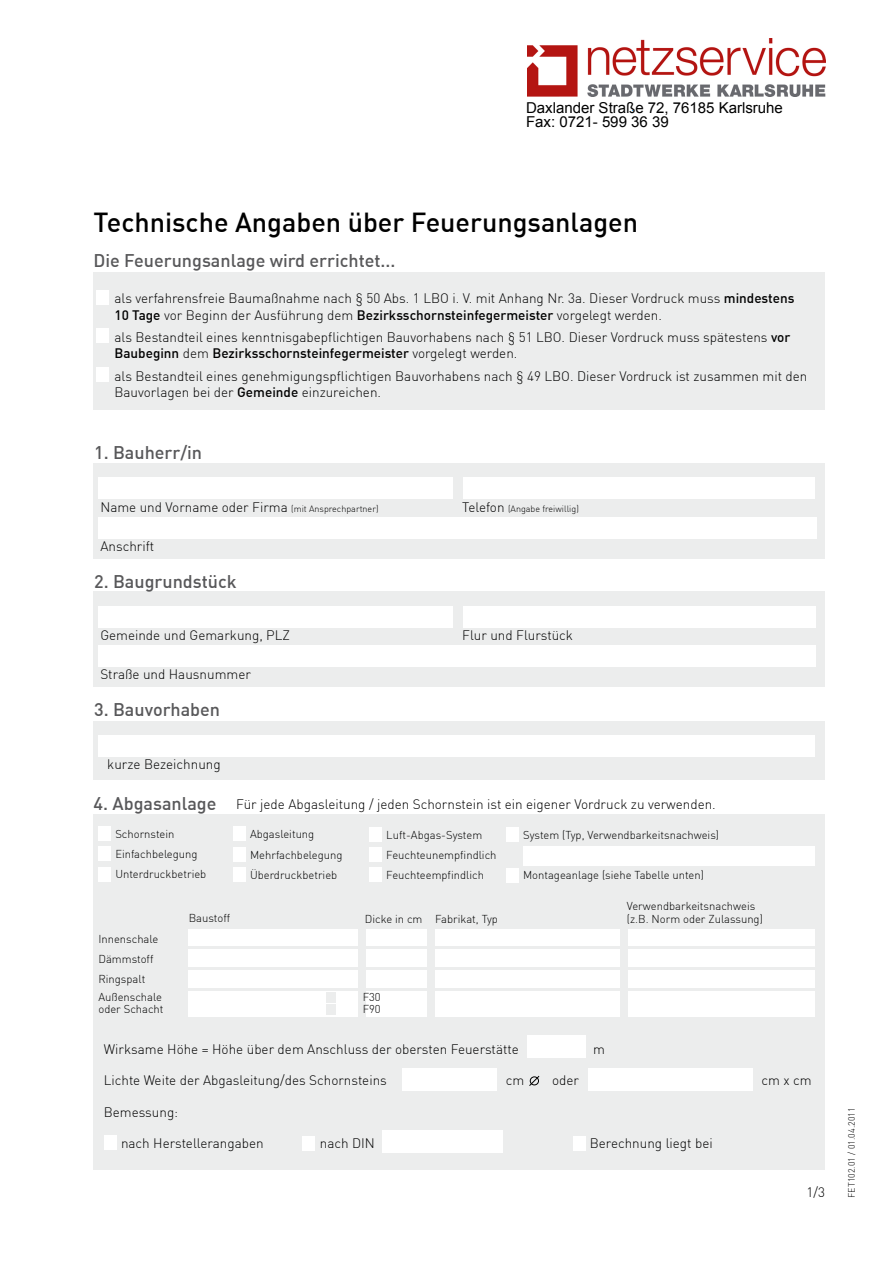
<style>
.page{position:relative;width:893px;height:1263px;background:#fff}
.page>*{position:absolute;margin:0;border:0;box-sizing:border-box;transform-origin:0 0}
.t1{font:500 27px "DIN";color:#000}
.t2{font:500 18px "DIN";color:#58585a}
.t3{font:15px/13.8px "Arial";color:#000}
.t4{font:300 13.5px/16.2px "DIN";color:#000}
.t5{font:300 11.25px/20.2px "DIN";color:#000}
.t6{font:300 9px "DIN";color:#000}
.s1{font-weight:500}
.s2{font-size:9px}
.s3{font-size:13.5px}
.s4{font-weight:500;font-size:18px;color:#58585a}
</style>
<div class="page">
<div style="left:93px;top:272px;width:732px;height:137px;background:#eceded"></div>
<div style="left:97px;top:291px;width:12px;height:14px;background:#fff"></div>
<div style="left:97px;top:328px;width:12px;height:14px;background:#fff"></div>
<div style="left:97px;top:367px;width:12px;height:14px;background:#fff"></div>
<div style="left:93px;top:463px;width:732px;height:95px;background:#eceded"></div>
<div style="left:98px;top:478px;width:355px;height:21px;background:#fff"></div>
<div style="left:98px;top:517px;width:719px;height:21px;background:#fff"></div>
<div style="left:463px;top:478px;width:352px;height:21px;background:#fff"></div>
<div style="left:93px;top:721px;width:732px;height:58px;background:#eceded"></div>
<div style="left:98px;top:735px;width:716px;height:21px;background:#fff"></div>
<div style="left:93px;top:592px;width:732px;height:95px;background:#eceded"></div>
<div style="left:98px;top:606px;width:355px;height:21px;background:#fff"></div>
<div style="left:98px;top:645px;width:717px;height:22px;background:#fff"></div>
<div style="left:463px;top:606px;width:352px;height:22px;background:#fff"></div>
<div style="left:94px;top:814px;width:731px;height:355px;background:#eceded"></div>
<div style="left:99px;top:826px;width:12px;height:15px;background:#fff"></div>
<div style="left:98px;top:847px;width:13px;height:14px;background:#fff"></div>
<div style="left:99px;top:867px;width:12px;height:14px;background:#fff"></div>
<div style="left:233px;top:827px;width:13px;height:14px;background:#fff"></div>
<div style="left:233px;top:847px;width:13px;height:14px;background:#fff"></div>
<div style="left:233px;top:867px;width:13px;height:14px;background:#fff"></div>
<div style="left:370px;top:827px;width:12px;height:14px;background:#fff"></div>
<div style="left:369px;top:847px;width:13px;height:14px;background:#fff"></div>
<div style="left:370px;top:868px;width:12px;height:14px;background:#fff"></div>
<div style="left:506px;top:827px;width:13px;height:14px;background:#fff"></div>
<div style="left:523px;top:846px;width:292px;height:20px;background:#fff"></div>
<div style="left:506px;top:868px;width:13px;height:14px;background:#fff"></div>
<div style="left:189px;top:929px;width:626px;height:87px;background:#fff"></div>
<div style="left:358px;top:924px;width:8px;height:99px;background:#eceded"></div>
<hr style="left:186px;top:946px;width:634px;height:3px;background:#eceded">
<hr style="left:186px;top:967px;width:634px;height:3px;background:#eceded">
<hr style="left:186px;top:988px;width:634px;height:2px;background:#eceded">
<div style="left:428px;top:924px;width:7px;height:99px;background:#eceded"></div>
<div style="left:620px;top:924px;width:7px;height:99px;background:#eceded"></div>
<div style="left:527px;top:1035px;width:59px;height:22px;background:#fff"></div>
<svg style="left:529px;top:1075px;width:11px;height:11px"></svg>
<div style="left:402px;top:1068px;width:94px;height:22px;background:#fff"></div>
<div style="left:588px;top:1068px;width:165px;height:22px;background:#fff"></div>
<div style="left:302px;top:1136px;width:13px;height:14px;background:#fff"></div>
<div style="left:573px;top:1136px;width:13px;height:14px;background:#fff"></div>
<div style="left:104px;top:1136px;width:12px;height:14px;background:#fff"></div>
<div style="left:382px;top:1131px;width:120px;height:22px;background:#fff"></div>
<div style="left:326px;top:992px;width:9px;height:10px;background:#eceded"></div>
<div style="left:326px;top:1004px;width:9px;height:10px;background:#eceded"></div>
<img style="left:528px;top:39px;width:297px;height:57px">
<p class="t3" style="left:526px;top:101px;width:258px">Daxlander Straße 72, 76185 Karlsruhe<br>Fax: 0721- 599 36 39</p>
<h1 class="t1" style="left:94px;top:205px;width:546px">Technische Angaben über Feuerungsanlagen</h1>
<h2 class="t2" style="left:93px;top:249px;width:304px">Die Feuerungsanlage wird errichtet...</h2>
<p class="t4" style="left:114px;top:291px;width:681px">als verfahrensfreie Baumaßnahme nach § 50 Abs. 1 LBO i. V. mit Anhang Nr. 3a. Dieser Vordruck muss <span class="s1">mindestens<br>10 Tage</span> vor Beginn der Ausführung dem <span class="s1">Bezirksschornsteinfegermeister</span> vorgelegt werden.</p>
<p class="t4" style="left:114px;top:329px;width:677px">als Bestandteil eines kenntnisgabepflichtigen Bauvorhabens nach § 51 LBO. Dieser Vordruck muss spätestens <span class="s1">vor<br>Baubeginn</span> dem <span class="s1">Bezirksschornsteinfegermeister</span> vorgelegt werden.</p>
<p class="t4" style="left:114px;top:368px;width:694px">als Bestandteil eines genehmigungspflichtigen Bauvorhabens nach § 49 LBO. Dieser Vordruck ist zusammen mit den<br>Bauvorlagen bei der <span class="s1">Gemeinde</span> einzureichen.</p>
<h2 class="t2" style="left:94px;top:441px;width:110px">1. Bauherr/in</h2>
<p class="t4" style="left:100px;top:499px;width:280px">Name und Vorname oder Firma <span class="s2">(mit Ansprechpartner)</span></p>
<p class="t6" style="left:462px;top:503px;width:118px"><span class="s3">Telefon</span> (Angabe freiwillig)</p>
<p class="t4" style="left:100px;top:538px;width:55px">Anschrift</p>
<h2 class="t2" style="left:94px;top:569px;width:144px">2. Baugrundstück</h2>
<p class="t4" style="left:100px;top:627px;width:191px">Gemeinde und Gemarkung, PLZ</p>
<p class="t4" style="left:462px;top:627px;width:112px">Flur und Flurstück</p>
<p class="t4" style="left:100px;top:666px;width:152px">Straße und Hausnummer</p>
<h2 class="t2" style="left:94px;top:698px;width:128px">3. Bauvorhaben</h2>
<p class="t4" style="left:107px;top:756px;width:115px">kurze Bezeichnung</p>
<p class="t4" style="left:94px;top:796px;width:624px"><span class="s4">4. Abgasanlage</span> Für jede Abgasleitung / jeden Schornstein ist ein eigener Vordruck zu verwenden.</p>
<p class="t5" style="left:115px;top:824px;width:93px">Schornstein<br>Einfachbelegung<br>Unterdruckbetrieb</p>
<p class="t5" style="left:250px;top:824px;width:94px">Abgasleitung<br>Mehrfachbelegung<br>Überdruckbetrieb</p>
<p class="t5" style="left:386px;top:824px;width:112px">Luft-Abgas-System<br>Feuchteunempfindlich<br>Feuchteempfindlich</p>
<p class="t5" style="left:523px;top:825px;width:198px">System (Typ, Verwendbarkeitsnachweis)</p>
<p class="t5" style="left:523px;top:865px;width:182px">Montageanlage (siehe Tabelle unten)</p>
<p class="t5" style="left:98px;top:929px;width:61px">Innenschale<br>Dämmstoff<br>Ringspalt</p>
<p class="t5" style="left:98px;top:991px;width:67px;line-height:12px">Außenschale oder Schacht</p>
<p class="t5" style="left:189px;top:908px;width:43px">Baustoff</p>
<p class="t5" style="left:365px;top:909px;width:135px">Dicke in cm Fabrikat, Typ</p>
<p class="t5" style="left:363px;top:991px;width:20px;line-height:12px">F30<br>F90</p>
<p class="t5" style="left:627px;top:899px;width:138px;line-height:13.5px">Verwendbarkeitsnachweis (z.B. Norm oder Zulassung)</p>
<p class="t4" style="left:104px;top:1041px;width:416px">Wirksame Höhe = Höhe über dem Anschluss der obersten Feuerstätte</p>
<p class="t4" style="left:593px;top:1041px;width:13px">m</p>
<p class="t4" style="left:104px;top:1072px;width:285px">Lichte Weite der Abgasleitung/des Schornsteins</p>
<p class="t4" style="left:506px;top:1072px;width:20px">cm</p>
<p class="t4" style="left:552px;top:1072px;width:28px">oder</p>
<p class="t4" style="left:761px;top:1072px;width:52px">cm x cm</p>
<p class="t4" style="left:104px;top:1104px;width:76px">Bemessung:</p>
<p class="t4" style="left:121px;top:1135px;width:144px">nach Herstellerangaben</p>
<p class="t4" style="left:320px;top:1135px;width:57px">nach DIN</p>
<p class="t4" style="left:590px;top:1135px;width:124px">Berechnung liegt bei</p>
<p class="t4" style="left:806px;top:1184px;width:20px">1/3</p>
<p class="t6" style="left:846px;top:1198px;width:92px;rotate:-90deg">FET102.01 / 01.04.2011</p>
</div>
